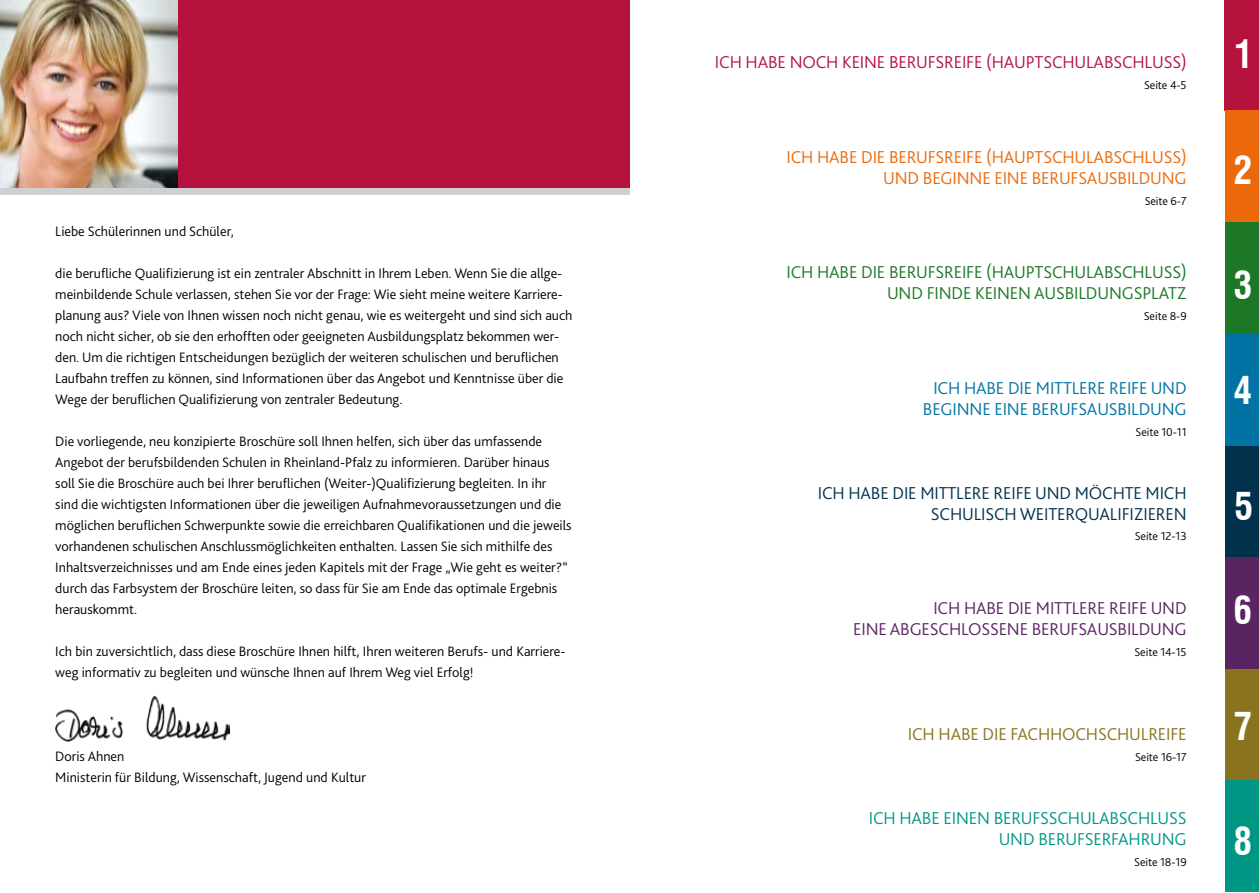
<style>
.page{position:relative;width:1259px;height:893px;background:#fff}
.page>*{position:absolute;margin:0;border:0;box-sizing:border-box;transform-origin:0 0}
.t1{font:700 condensed 37.5px "Swiss 721 BT";color:#fff}
.t2{font:300 18px/21px "Bliss 2";letter-spacing:-.01em;color:#eb690a;text-align:right}
.t3{font:300 18px/21px "Bliss 2";letter-spacing:-.01em;color:#1c7726;text-align:right}
.t4{font:300 18px/21px "Bliss 2";letter-spacing:-.01em;color:#00314d;text-align:right}
.t5{font:300 18px/21px "Bliss 2";letter-spacing:-.01em;color:#5a2362;text-align:right}
.t6{font:300 18px/21px "Bliss 2";letter-spacing:-.01em;color:#0073a4;text-align:center}
.t7{font:300 18px/21px "Bliss 2";letter-spacing:-.01em;color:#009684;text-align:right}
.t8{font:300 18px "Bliss 2";letter-spacing:-.01em;color:#b5123e}
.t9{font:300 18px "Bliss 2";letter-spacing:-.01em;color:#8a731d}
.t10{font:300 14.25px/21px "Bliss 2";color:#000}
.t11{font:300 12px "Bliss 2";letter-spacing:-.01em;color:#000}
</style>
<div class="page">
<div style="left:0;top:0;width:629px;height:188px;background:#b5123e"></div>
<img style="left:0;top:0;width:177px;height:188px">
<img style="left:55px;top:696px;width:175px;height:46px">
<div style="left:0;top:188px;width:629px;height:6px;background:#cfd0d1"></div>
<div style="left:1225px;top:445px;width:34px;height:112px;background:#00314d"></div>
<div style="left:1225px;top:557px;width:34px;height:112px;background:#5a2362"></div>
<div style="left:1225px;top:0;width:34px;height:111px;background:#b5123e"></div>
<div style="left:1225px;top:111px;width:34px;height:111px;background:#eb690a"></div>
<div style="left:1225px;top:222px;width:34px;height:112px;background:#1c7726"></div>
<div style="left:1225px;top:334px;width:34px;height:111px;background:#0073a4"></div>
<div style="left:1225px;top:669px;width:34px;height:111px;background:#8a731d"></div>
<div style="left:1225px;top:780px;width:34px;height:112px;background:#009684"></div>
<p class="t10" style="left:55px;top:220px;width:180px">Liebe Schülerinnen und Schüler,</p>
<p class="t10" style="left:55px;top:262px;width:519px">die berufliche Qualifizierung ist ein zentraler Abschnitt in I hrem Leben. Wenn Sie die allge&shy;meinbildende Schule verlassen, stehen Sie vor der Frage: Wie sieht meine weitere Karriere&shy;planung aus? Viele von I hnen wissen noch nicht genau, wie es weitergeht und sind sich auch noch nicht sicher, ob sie den erhofften oder geeigneten Ausbildungsplatz bekommen wer&shy;den. U m die richtigen Entscheidungen bezüglich der weiteren schulischen und beruflichen Laufbahn treffen zu können, sind I nformationen über das Angebot und Kenntnisse über die Wege der beruflichen Qualifizierung von zentraler Bedeutung.</p>
<p class="t10" style="left:55px;top:430px;width:518px">Die vorliegende, neu konzipierte Broschüre soll I hnen helfen, sich über das umfassende Angebot der berufsbildenden Schulen in Rheinland-Pfalz zu informieren. Darüber hinaus soll Sie die Broschüre auch bei I hrer beruflichen (Weiter-)Qualifizierung begleiten. I n ihr sind die wichtigsten I nformationen über die jeweiligen Aufnahmevoraussetzungen und die möglichen beruflichen Schwerpunkte sowie die erreichbaren Qualifikationen und die jeweils vorhandenen schulischen Anschlussmöglichkeiten enthalten. Lassen Sie sich mithilfe des<br>I nhaltsverzeichnisses und am Ende eines jeden Kapitels mit der Frage „Wie geht es weiter?“ durch das Farbsystem der Broschüre leiten, so dass für Sie am Ende das optimale Ergebnis herauskommt.</p>
<p class="t10" style="left:55px;top:640px;width:512px">I ch bin zuversichtlich, dass diese Broschüre I hnen hilft, I hren weiteren Berufs- und Karriere&shy;weg informativ zu begleiten und wünsche I hnen auf I hrem Weg viel Erfolg!</p>
<p class="t10" style="left:55px;top:745px;width:312px">Doris Ahnen<br>M inisterin für Bildung, Wissenschaft, Jugend und Kultur</p>
<p class="t8" style="left:715px;top:51px;width:473px">Ich habe noch keine Berufsreife (Hauptschulabschluss)</p>
<p class="t11" style="left:1144px;top:78px;width:44px">Seite 4-5</p>
<p class="t2" style="left:786px;top:146px;width:402px">Ich habe die Berufsreife (Hauptschulabschluss) und beginne eine berufsausbildung</p>
<p class="t11" style="left:1144px;top:193px;width:43px">Seite 6-7</p>
<p class="t3" style="left:786px;top:261px;width:402px">Ich habe die Berufsreife (Hauptschulabschluss) und finde keinen ausbildungsplatz</p>
<p class="t11" style="left:1143px;top:309px;width:44px">Seite 8-9</p>
<p class="t6" style="left:923px;top:377px;width:265px">Ich habe die M ittlere Reife und beginne eine Berufsausbildung</p>
<p class="t11" style="left:1135px;top:424px;width:53px">Seite 10-11</p>
<p class="t4" style="left:818px;top:482px;width:370px">Ich habe die M ittlere Reife und möchte mich schulisch weiterqualifizieren</p>
<p class="t11" style="left:1134px;top:529px;width:53px">Seite 12-13</p>
<p class="t5" style="left:853px;top:597px;width:335px">Ich habe die M ittlere Reife und<br>eine abgeschlossene Berufsausbildung</p>
<p class="t11" style="left:1134px;top:644px;width:54px">Seite 14-15</p>
<p class="t9" style="left:908px;top:723px;width:280px">Ich habe die Fachhochschulreife</p>
<p class="t11" style="left:1135px;top:749px;width:53px">Seite 16-17</p>
<p class="t7" style="left:869px;top:807px;width:319px">Ich habe einen Berufsschulabschluss und Berufserfahrung</p>
<p class="t11" style="left:1134px;top:854px;width:54px">Seite 18-19</p>
<h1 class="t1" style="left:1234px;top:32px;width:20px">1</h1>
<h1 class="t1" style="left:1233px;top:147px;width:20px">2</h1>
<h1 class="t1" style="left:1233px;top:263px;width:20px">3</h1>
<h1 class="t1" style="left:1233px;top:368px;width:20px">4</h1>
<h1 class="t1" style="left:1234px;top:483px;width:20px">5</h1>
<h1 class="t1" style="left:1233px;top:588px;width:20px">6</h1>
<h1 class="t1" style="left:1233px;top:704px;width:20px">7</h1>
<h1 class="t1" style="left:1233px;top:819px;width:20px">8</h1>
</div>
